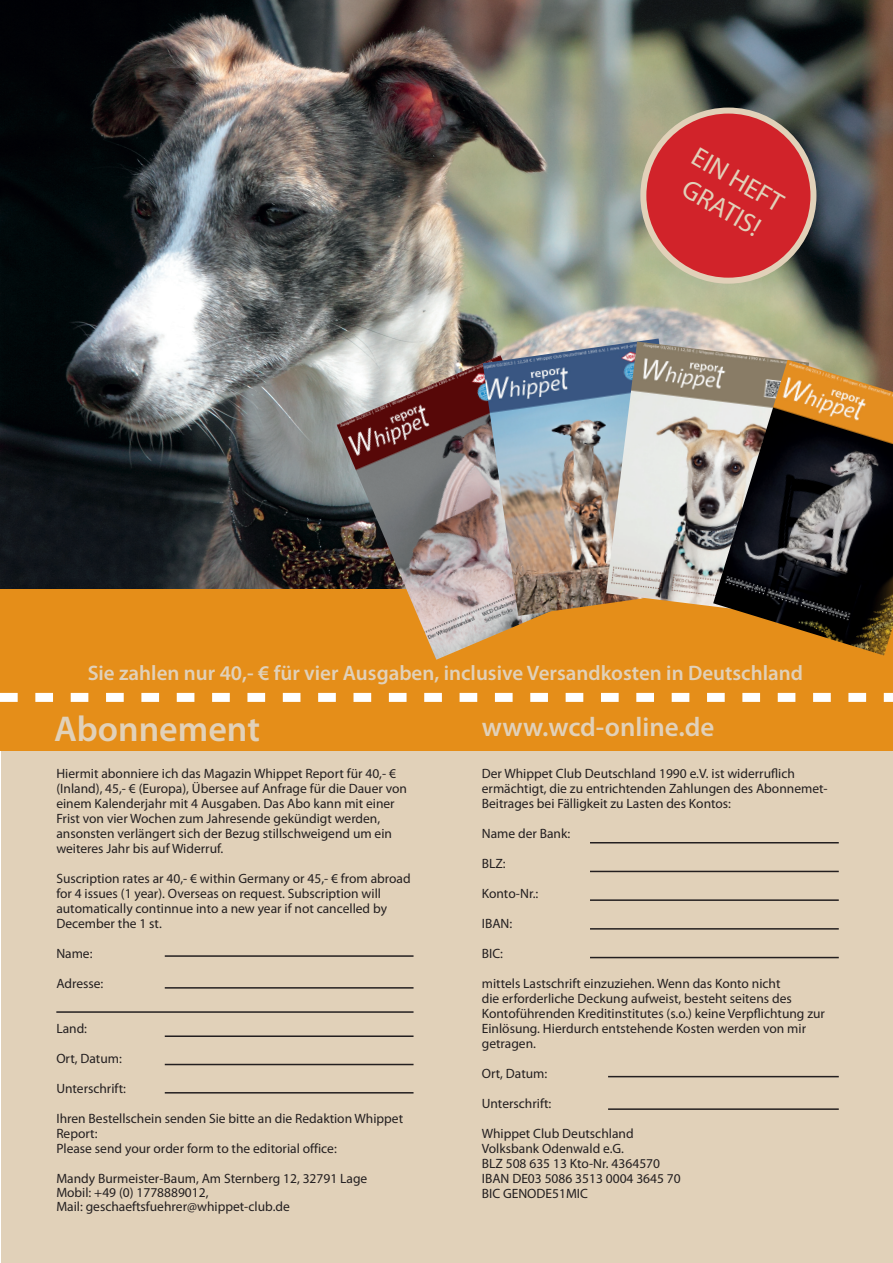
<style>
.page{position:relative;width:893px;height:1263px;background:#fff}
.page>*{position:absolute;margin:0;border:0;box-sizing:border-box;transform-origin:0 0}
.t1{font:600 36px "Myriad Pro";color:#e1d1b9}
.t2{font:600 27px "Myriad Pro";color:#e1d1b9}
.t3{font:27px/32.4px "Myriad Pro";color:#e1d1b9}
.t4{font:600 21px "Myriad Pro";color:#e1d1b9}
.t5{font:13.5px/15px "Myriad Pro";color:#231f20}
</style>
<div class="page">
<img style="left:0;top:0;width:893px;height:589px">
<div style="left:1px;top:728px;width:892px;height:535px;background:#e1d1b9"></div>
<hr style="left:590px;top:899px;width:249px;height:2px;background:#231f20">
<hr style="left:590px;top:928px;width:249px;height:1px;background:#231f20">
<hr style="left:590px;top:957px;width:249px;height:1px;background:#231f20">
<hr style="left:590px;top:871px;width:249px;height:1px;background:#231f20">
<hr style="left:608px;top:1076px;width:231px;height:1px;background:#231f20">
<hr style="left:608px;top:1108px;width:231px;height:2px;background:#231f20">
<hr style="left:165px;top:955px;width:249px;height:2px;background:#231f20">
<hr style="left:165px;top:987px;width:249px;height:1px;background:#231f20">
<hr style="left:56px;top:1011px;width:358px;height:2px;background:#231f20">
<hr style="left:165px;top:1035px;width:249px;height:2px;background:#231f20">
<hr style="left:165px;top:1064px;width:249px;height:1px;background:#231f20">
<hr style="left:165px;top:1092px;width:249px;height:1px;background:#231f20">
<hr style="left:590px;top:842px;width:249px;height:1px;background:#231f20">
<div style="left:0;top:589px;width:893px;height:161px;background:#e58e19"></div>
<img style="left:337px;top:355px;width:202px;height:305px">
<img style="left:483px;top:338px;width:211px;height:278px">
<img style="left:606px;top:341px;width:203px;height:273px">
<img style="left:713px;top:360px;width:180px;height:295px">
<svg style="left:0;top:693px;width:893px;height:9px"></svg>
<div style="left:643px;top:111px;width:170px;height:170px;background:#d1232a;border-radius:50%"></div>
<div style="left:640px;top:108px;width:176px;height:176px;border:6px solid #e1d1b9;border-radius:50%"></div>
<h2 class="t3" style="left:702px;top:140px;width:102px;rotate:30deg">EIN HEFT<br>GRATIS!</h2>
<h3 class="t4" style="left:88px;top:660px;width:717px">Sie zahlen nur 40,- € für vier Ausgaben, inclusive Versandkosten in Deutschland</h3>
<h1 class="t1" style="left:54px;top:706px;width:207px">Abonnement</h1>
<h2 class="t2" style="left:482px;top:710px;width:234px">www.wcd-online.de</h2>
<p class="t5" style="left:56px;top:766px;width:352px">Hiermit abonniere ich das Magazin Whippet Report für 40,- € (Inland), 45,- € (Europa), Übersee auf Anfrage für die Dauer von einem Kalenderjahr mit 4 Ausgaben. Das Abo kann mit einer Frist von vier Wochen zum Jahresende gekündigt werden, ansonsten verlängert sich der Bezug stillschweigend um ein weiteres Jahr bis auf Widerruf.</p>
<p class="t5" style="left:56px;top:871px;width:356px">Suscription rates ar 40,- € within Germany or 45,- € from abroad for 4 issues (1 year). Overseas on request. Subscription will automatically continnue into a new year if not cancelled by December the 1 st.</p>
<p class="t5" style="left:56px;top:946px;width:38px">Name:</p>
<p class="t5" style="left:56px;top:976px;width:49px">Adresse:</p>
<p class="t5" style="left:56px;top:1021px;width:32px">Land:</p>
<p class="t5" style="left:56px;top:1051px;width:67px">Ort, Datum:</p>
<p class="t5" style="left:56px;top:1081px;width:71px">Unterschrift:</p>
<p class="t5" style="left:56px;top:1111px;width:348px">Ihren Bestellschein senden Sie bitte an die Redaktion Whippet<br>Report:<br>Please send your order form to the editorial office:</p>
<p class="t5" style="left:56px;top:1170px;width:312px;line-height:14.4px">Mandy Burmeister-Baum, Am Sternberg 12, 32791 Lage<br>Mobil: +49 (0) 1778889012,<br>Mail: geschaeftsfuehrer@whippet-club.de</p>
<p class="t5" style="left:482px;top:766px;width:347px">Der Whippet Club Deutschland 1990 e.V. ist widerruflich ermächtigt, die zu entrichtenden Zahlungen des Abonnemet-<br>Beitrages bei Fälligkeit zu Lasten des Kontos:</p>
<p class="t5" style="left:482px;top:826px;width:90px">Name der Bank:</p>
<p class="t5" style="left:482px;top:856px;width:25px">BLZ:</p>
<p class="t5" style="left:482px;top:886px;width:58px">Konto-Nr.:</p>
<p class="t5" style="left:482px;top:916px;width:32px">IBAN:</p>
<p class="t5" style="left:482px;top:946px;width:23px">BIC:</p>
<p class="t5" style="left:482px;top:976px;width:345px">mittels Lastschrift einzuziehen. Wenn das Konto nicht<br>die erforderliche Deckung aufweist, besteht seitens des Kontoführenden Kreditinstitutes (s.o.) keine Verpflichtung zur Einlösung. Hierdurch entstehende Kosten werden von mir getragen.</p>
<p class="t5" style="left:482px;top:1066px;width:67px">Ort, Datum:</p>
<p class="t5" style="left:482px;top:1096px;width:71px">Unterschrift:</p>
<p class="t5" style="left:482px;top:1126px;width:201px">Whippet Club Deutschland<br>Volksbank Odenwald e.G.<br>BLZ 508 635 13 Kto-Nr. 4364570<br>IBAN DE03 5086 3513 0004 3645 70<br>BIC GENODE51MIC</p>
</div>
